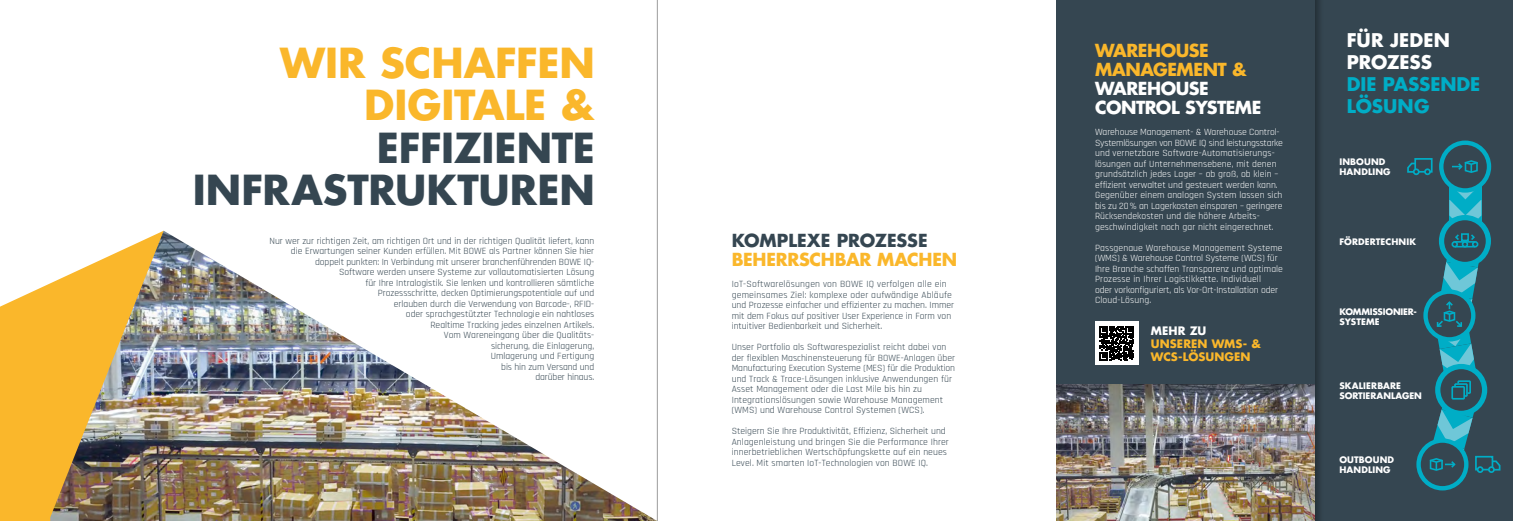
<style>
.page{position:relative;width:1513px;height:521px;background:#fff}
.page>*{position:absolute;margin:0;border:0;box-sizing:border-box;transform-origin:0 0}
.t1{font:700 40.25px/42.4px "Futura Std";color:#354651;text-align:right}
.t2{font:700 40.25px/42.4px "Futura Std";letter-spacing:-.005em;color:#fab72b;text-align:right}
.t3{font:700 18.38px/21.9px "Futura Std";letter-spacing:-.005em;color:#00adc6}
.t4{font:700 18.38px/21.9px "Futura Std";letter-spacing:-.005em;color:#fff}
.t5{font:700 17.5px/19.2px "Futura Std";letter-spacing:-.02em;color:#fab72b}
.t6{font:700 17.5px/19.2px "Futura Std";letter-spacing:-.03em;color:#fff}
.t7{font:700 17.5px "Futura Std";letter-spacing:-.005em;color:#354651}
.t8{font:700 11.38px/13.1px "Futura Std";letter-spacing:.01em;color:#fab72b}
.t9{font:700 11.38px "Futura Std";letter-spacing:.01em;color:#fff}
.t10{font:9.62px/10.5px "Rajdhani";color:#354651}
.t11{font:9.62px/10.5px "Rajdhani";letter-spacing:.01em;color:#fff}
.t12{font:700 8.75px/10.1px "Futura Std";letter-spacing:.01em;color:#fff}
.t13{font:700 8.75px/10.1px "Futura Std";letter-spacing:-.02em;color:#fff}
</style>
<div class="page">
<div style="left:0;top:283px;width:50px;height:238px;background:#fab72b"></div>
<div style="left:1057px;top:0;width:265px;height:521px;background:#354651"></div>
<img style="left:50px;top:231px;width:607px;height:290px">
<img style="left:1057px;top:384px;width:250px;height:137px">
<div style="left:1307px;top:0;width:206px;height:521px;background:#354651"></div>
<svg style="left:1441px;top:143px;width:48px;height:47px"></svg>
<div style="left:1439px;top:141px;width:52px;height:52px;border:4px solid #00adc6;border-radius:50%"></div>
<svg style="left:1419px;top:440px;width:47px;height:48px"></svg>
<div style="left:1416px;top:438px;width:52px;height:52px;border:4px solid #00adc6;border-radius:50%"></div>
<svg style="left:1407px;top:157px;width:94px;height:323px"></svg>
<div style="left:1095px;top:321px;width:43px;height:44px;background:#fff"></div>
<svg style="left:1100px;top:326px;width:34px;height:34px"></svg>
<hr style="left:657px;top:0;width:1px;height:521px;background:#9c9d9d">
<h1 class="t2" style="left:280px;top:41px;width:316px">WIR SCHAFFEN<br>DIGITALE &amp;</h1>
<h1 class="t1" style="left:193px;top:126px;width:404px">EFFIZIENTE<br>INFRASTRUKTUREN</h1>
<p class="t10" style="left:269px;top:236px;width:326px;text-align:right">Nur wer zur richtigen Zeit, am richtigen Ort und in der richtigen Qualität liefert, kann die Erwartungen seiner Kunden erfüllen. Mit BOWE als Partner können Sie hier doppelt punkten: In Verbindung mit unserer branchenführenden BOWE IQ--<br>Software werden unsere Systeme zur vollautomatisierten Lösung<br>für Ihre Intralogistik. Sie lenken und kontrollieren sämtliche<br>Prozessschritte, decken Optimierungspotentiale auf und<br>erlauben durch die Verwendung von Barcode-, RFID-<br>oder sprachgestützter Technologie ein nahtloses<br>Realtime Tracking jedes einzelnen Artikels.<br>Vom Wareneingang über die Qualitäts-<br>sicherung, die Einlagerung,<br>Umlagerung und Fertigung<br>bis hin zum Versand und<br>darüber hinaus.</p>
<h3 class="t7" style="left:732px;top:229px;width:198px">KOMPLEXE PROZESSE</h3>
<h3 class="t5" style="left:732px;top:250px;width:227px">BEHERRSCHBAR MACHEN</h3>
<p class="t10" style="left:732px;top:279px;width:224px">IoT-Softwarelösungen von BOWE IQ verfolgen alle ein gemeinsames Ziel: komplexe oder aufwändige Abläufe und Prozesse einfacher und effizienter zu machen. Immer mit dem Fokus auf positiver User Experience in Form von intuitiver Bedienbarkeit und Sicherheit.</p>
<p class="t10" style="left:732px;top:342px;width:225px">Unser Portfolio als Softwarespezialist reicht dabei von der flexiblen Maschinensteuerung für BOWE--Anlagen über Manufacturing Execution Systeme (MES) für die Produktion und Track &amp; Trace-Lösungen inklusive Anwendungen für Asset Management oder die Last Mile bis hin zu Integrationslösungen sowie Warehouse Management (WMS) und Warehouse Control Systemen (WCS).</p>
<p class="t10" style="left:732px;top:426px;width:219px">Steigern Sie Ihre Produktivität, Effizienz, Sicherheit und Anlagenleistung und bringen Sie die Performance Ihrer innerbetrieblichen Wertschöpfungskette auf ein neues Level. Mit smarten IoT-Technologien von BOWE IQ.</p>
<h3 class="t5" style="left:1095px;top:40px;width:153px">WAREHOUSE<br>MANAGEMENT &amp;</h3>
<h3 class="t6" style="left:1095px;top:79px;width:168px">WAREHOUSE<br>CONTROL SYSTEME</h3>
<p class="t11" style="left:1095px;top:127px;width:189px">Warehouse Management- &amp; Warehouse Control-Systemlösungen von BOWE IQ sind leistungsstarke und vernetzbare Software-Automatisierungs&shy;lösungen auf Unternehmensebene, mit denen grundsätzlich jedes Lager – ob groß, ob klein – effizient verwaltet und gesteuert werden kann.<br>Gegenüber einem analogen System lassen sich bis zu 20% an Lagerkosten einsparen – geringere Rücksendekosten und die höhere Arbeits&shy;geschwindigkeit noch gar nicht eingerechnet.</p>
<p class="t11" style="left:1095px;top:243px;width:189px">Passgenaue Warehouse Management Systeme (WMS) &amp; Warehouse Control Systeme (WCS) für Ihre Branche schaffen Transparenz und optimale Prozesse in Ihrer Logistikkette. Individuell<br>oder vorkonfiguriert, als Vor-Ort-Installation oder Cloud--Lösung.</p>
<p class="t9" style="left:1151px;top:323px;width:57px">MEHR ZU</p>
<p class="t8" style="left:1151px;top:337px;width:112px">UNSEREN WMS- &amp;<br>WCS-LÖSUNGEN</p>
<h2 class="t4" style="left:1347px;top:29px;width:105px">FÜR JEDEN<br>PROZESS</h2>
<h2 class="t3" style="left:1347px;top:73px;width:135px">DIE PASSENDE<br>LÖSUNG</h2>
<p class="t12" style="left:1339px;top:157px;width:53px">INBOUND<br>HANDLING</p>
<p class="t12" style="left:1339px;top:236px;width:78px">FÖRDERTECHNIK</p>
<p class="t13" style="left:1339px;top:306px;width:78px">KOMMISSIONIER-<br>SYSTEME</p>
<p class="t12" style="left:1339px;top:380px;width:84px">SKALIERBARE<br>SORTIERANLAGEN</p>
<p class="t12" style="left:1339px;top:454px;width:56px">OUTBOUND<br>HANDLING</p>
</div>
